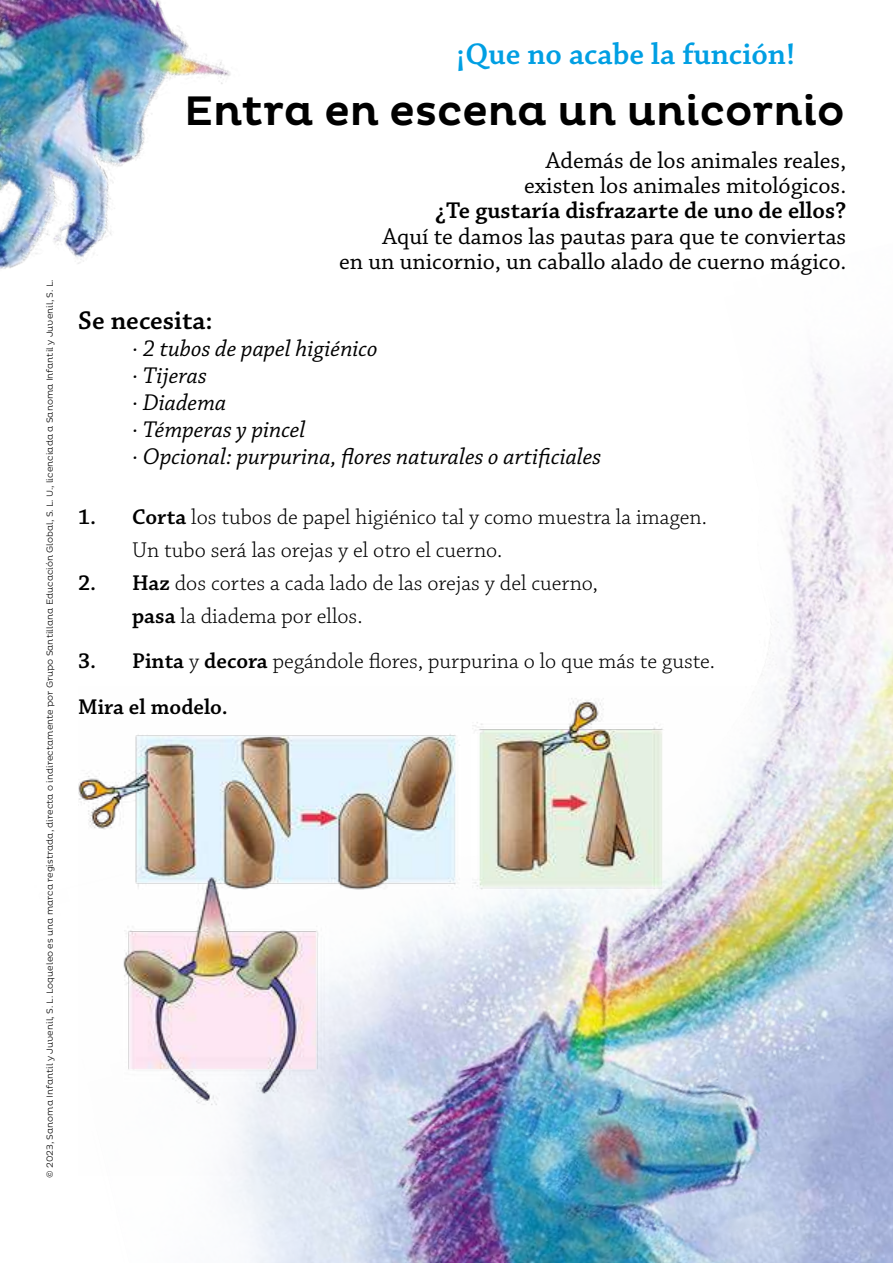
<style>
.page{position:relative;width:893px;height:1263px;background:#fff}
.page>*{position:absolute;margin:0;border:0;box-sizing:border-box;transform-origin:0 0}
.t1{font:500 42px "Pluto";color:#000}
.t2{font:600 31.5px "Chaparral Pro";color:#009fe3}
.t3{font:600 27px "Chaparral Pro";color:#000}
.t4{font:24px/25.5px "Chaparral Pro";color:#000;text-align:right}
.t5{font:italic 24px/27px "Chaparral Pro";color:#000}
.t6{font:600 24px "Chaparral Pro";color:#000}
.t7{font:300 22.5px/33px "Chaparral Pro";color:#000}
.t8{font:300 9px "Pluto";color:#000}
.s1{font-weight:600}
</style>
<div class="page">
<img style="left:229px;top:363px;width:664px;height:900px">
<img style="left:78px;top:686px;width:815px;height:489px">
<img style="left:0;top:0;width:231px;height:269px">
<p class="t8" style="left:45px;top:1178px;width:900px;rotate:-90deg">© 2023, Sanoma Infantil y Juvenil, S. L. Loqueleo es una marca registrada, directa o indirectamente por Grupo Santillana Educación Global, S. L. U., licenciada a Sanoma Infantil y Juvenil, S. L.</p>
<h2 class="t2" style="left:456px;top:36px;width:340px">¡Que no acabe la función!</h2>
<h1 class="t1" style="left:184px;top:87px;width:662px">Entra en escena un unicornio</h1>
<p class="t4" style="left:524px;top:148px;width:323px">Además de los animales reales, existen los animales mitológicos.</p>
<p class="t6" style="left:435px;top:197px;width:412px">¿Te gustaría disfrazarte de uno de ellos?</p>
<p class="t4" style="left:339px;top:225px;width:508px">Aquí te damos las pautas para que te conviertas<br>en un unicornio, un caballo alado de cuerno mágico.</p>
<p class="t3" style="left:78px;top:305px;width:136px">Se necesita:</p>
<p class="t5" style="left:132px;top:335px;width:471px">· 2 tubos de papel higiénico<br>· Tijeras<br>· Diadema<br>· Témperas y pincel<br>· Opcional: purpurina, flores naturales o artificiales</p>
<p class="t7" style="left:132px;top:501px;width:576px;text-indent:-54px"><span class="s1">1. Corta</span> los tubos de papel higiénico tal y como muestra la imagen.<br>Un tubo será las orejas y el otro el cuerno.</p>
<p class="t7" style="left:132px;top:567px;width:467px;text-indent:-54px"><span class="s1">2. Haz</span> dos cortes a cada lado de las orejas y del cuerno, <span class="s1">pasa</span> la diadema por ellos.</p>
<p class="t7" style="left:78px;top:639px;width:638px;line-height:45.8px"><span class="s1">3. Pinta</span> y <span class="s1">decora</span> pegándole flores, purpurina o lo que más te guste.<br><span class="s1">Mira el modelo.</span></p>
</div>
